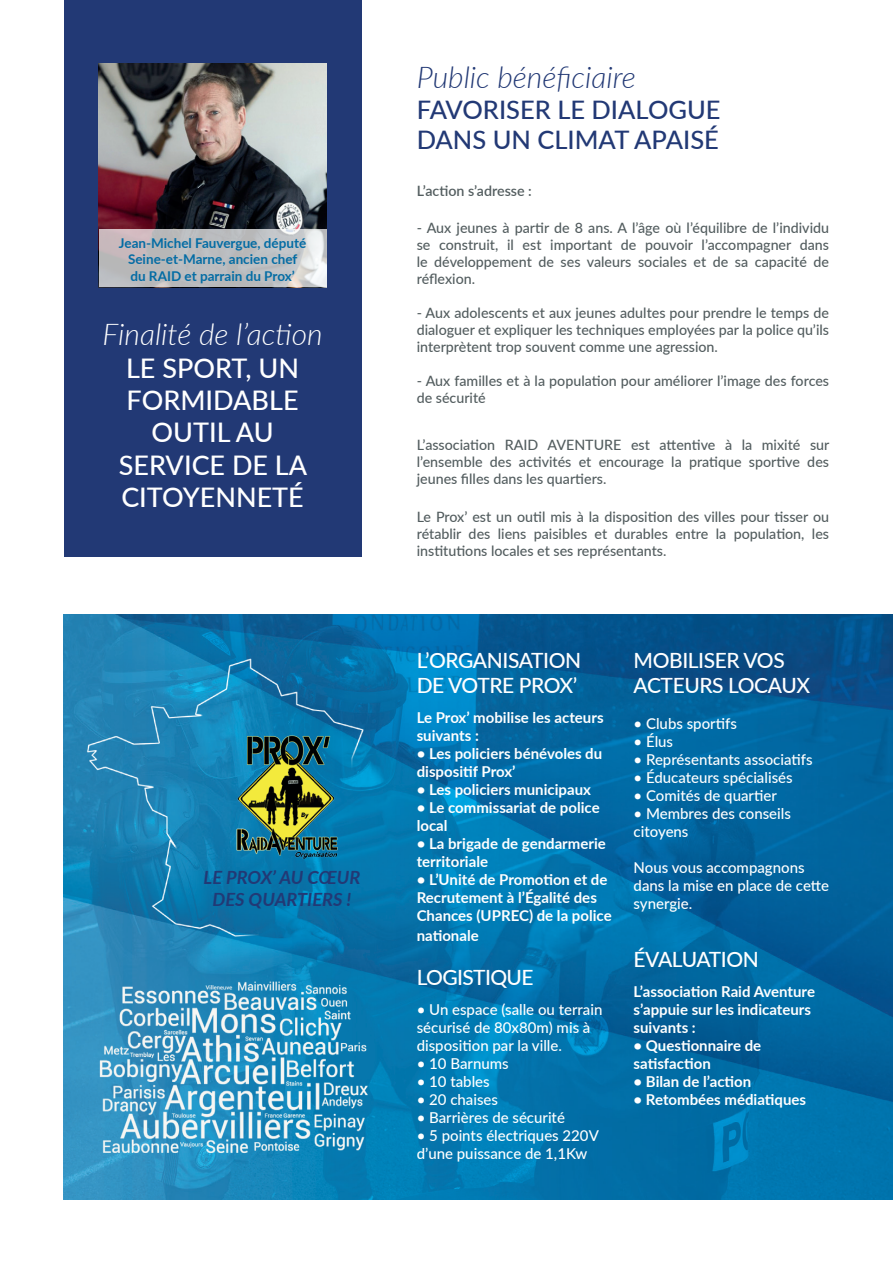
<style>
.page{position:relative;width:893px;height:1263px;background:#fff}
.page>*{position:absolute;margin:0;border:0;box-sizing:border-box;transform-origin:0 0}
.t1{font:italic 300 30px "Lato";color:#223975}
.t2{font:italic 300 30px "Lato";color:#fff}
.t3{font:500 27px/32.4px "Lato";color:#fff;text-align:center}
.t4{font:500 25.5px/30.6px "Lato";color:#223975}
.t5{font:500 21px/25.2px "Lato";letter-spacing:-.02em;color:#fff}
.t6{font:italic 700 18.15px/21.9px "Lato";color:#223975;text-align:center}
.t7{font:700 15px/18px "Lato";color:#fff}
.t8{font:500 15px/18px "Lato";color:#fff}
.t9{font:500 14.25px/17.1px "Lato";color:#535d5f;text-align:justify}
.t10{font:600 14.25px "Lato";color:#535d5f}
.t11{font:700 13.5px/16.2px "Lato";color:#036ca4;text-align:center}
</style>
<div class="page">
<img style="left:64px;top:614px;width:829px;height:585px">
<img style="left:63px;top:644px;width:360px;height:316px">
<img style="left:70px;top:961px;width:326px;height:223px">
<div style="left:64px;top:0;width:297px;height:556px;background:#223975"></div>
<img style="left:99px;top:64px;width:227px;height:166px">
<img style="left:230px;top:731px;width:111px;height:131px">
<svg style="left:99px;top:230px;width:227px;height:57px;background:#c1c1c3"></svg>
<p class="t11" style="left:119px;top:234px;width:189px">Jean-Michel Fauvergue, député<br>Seine-et-Marne, ancien chef du RAID et parrain du Prox’</p>
<h1 class="t2" style="left:103px;top:314px;width:222px">Finalité de l’action</h1>
<h2 class="t3" style="left:119px;top:350px;width:190px">LE SPORT, UN<br>FORMIDABLE<br>OUTIL AU<br>SERVICE DE LA<br>CITOYENNETÉ</h2>
<p class="t6" style="left:204px;top:865px;width:158px">LE PROX’ AU CŒUR<br>DES QUARTIERS !</p>
<h1 class="t1" style="left:417px;top:56px;width:221px">Public bénéficiaire</h1>
<h3 class="t4" style="left:417px;top:93px;width:305px">FAVORISER LE DIALOGUE<br>DANS UN CLIMAT APAISÉ</h3>
<p class="t10" style="left:417px;top:181px;width:117px">L’action s’adresse :</p>
<p class="t9" style="left:417px;top:218px;width:414px">- Aux jeunes à partir de 8 ans. A l’âge où l’équilibre de l’individu se construit, il est important de pouvoir l’accompagner dans le développement de ses valeurs sociales et de sa capacité de réflexion.</p>
<p class="t9" style="left:417px;top:303px;width:414px">- Aux adolescents et aux jeunes adultes pour prendre le temps de dialoguer et expliquer les techniques employées par la police qu’ils interprètent trop souvent comme une agression.</p>
<p class="t9" style="left:417px;top:371px;width:414px">- Aux familles et à la population pour améliorer l’image des forces de sécurité</p>
<p class="t9" style="left:417px;top:435px;width:414px">L’association RAID AVENTURE est attentive à la mixité sur l’ensemble des activités et encourage la pratique sportive des jeunes filles dans les quartiers.</p>
<p class="t9" style="left:417px;top:508px;width:414px">Le Prox’ est un outil mis à la disposition des villes pour tisser ou rétablir des liens paisibles et durables entre la population, les institutions locales et ses représentants.</p>
<h3 class="t5" style="left:417px;top:646px;width:166px">L’ORGANISATION<br>DE VOTRE PROX’</h3>
<p class="t7" style="left:417px;top:708px;width:188px">Le Prox’ mobilise les acteurs suivants :</p>
<p class="t7" style="left:417px;top:744px;width:187px">• Les policiers bénévoles du dispositif Prox’</p>
<p class="t7" style="left:417px;top:780px;width:176px">• Les policiers municipaux</p>
<p class="t7" style="left:417px;top:798px;width:184px">• Le commissariat de police local</p>
<p class="t7" style="left:417px;top:834px;width:191px">• La brigade de gendarmerie territoriale</p>
<p class="t7" style="left:417px;top:870px;width:196px">• L’Unité de Promotion et de<br>Recrutement à l’Égalité des<br>Chances (UPREC) de la police</p>
<p class="t7" style="left:417px;top:925px;width:64px">nationale</p>
<h3 class="t5" style="left:417px;top:964px;width:118px">LOGISTIQUE</h3>
<p class="t8" style="left:417px;top:1000px;width:187px">• Un espace (salle ou terrain sécurisé de 80x80m) mis à disposition par la ville.</p>
<p class="t8" style="left:417px;top:1054px;width:93px">• 10 Barnums</p>
<p class="t8" style="left:417px;top:1072px;width:75px">• 10 tables</p>
<p class="t8" style="left:417px;top:1090px;width:83px">• 20 chaises</p>
<p class="t8" style="left:417px;top:1108px;width:150px">• Barrières de sécurité</p>
<p class="t8" style="left:417px;top:1126px;width:184px">• 5 points électriques 220V d’une puissance de 1,1Kw</p>
<h3 class="t5" style="left:634px;top:646px;width:178px">MOBILISER VOS<br>ACTEURS LOCAUX</h3>
<p class="t8" style="left:634px;top:714px;width:105px">• Clubs sportifs</p>
<p class="t8" style="left:634px;top:732px;width:41px">• Élus</p>
<p class="t8" style="left:634px;top:750px;width:181px">• Représentants associatifs</p>
<p class="t8" style="left:634px;top:768px;width:161px">• Éducateurs spécialisés</p>
<p class="t8" style="left:634px;top:786px;width:145px">• Comités de quartier</p>
<p class="t8" style="left:634px;top:804px;width:159px">• Membres des conseils citoyens</p>
<p class="t8" style="left:634px;top:858px;width:197px">Nous vous accompagnons dans la mise en place de cette synergie.</p>
<h3 class="t5" style="left:634px;top:946px;width:127px">ÉVALUATION</h3>
<p class="t7" style="left:634px;top:982px;width:183px">L’association Raid Aventure s’appuie sur les indicateurs suivants :</p>
<p class="t7" style="left:634px;top:1036px;width:129px">• Questionnaire de satisfaction</p>
<p class="t7" style="left:634px;top:1072px;width:119px">• Bilan de l’action</p>
<p class="t7" style="left:634px;top:1090px;width:174px">• Retombées médiatiques</p>
</div>
